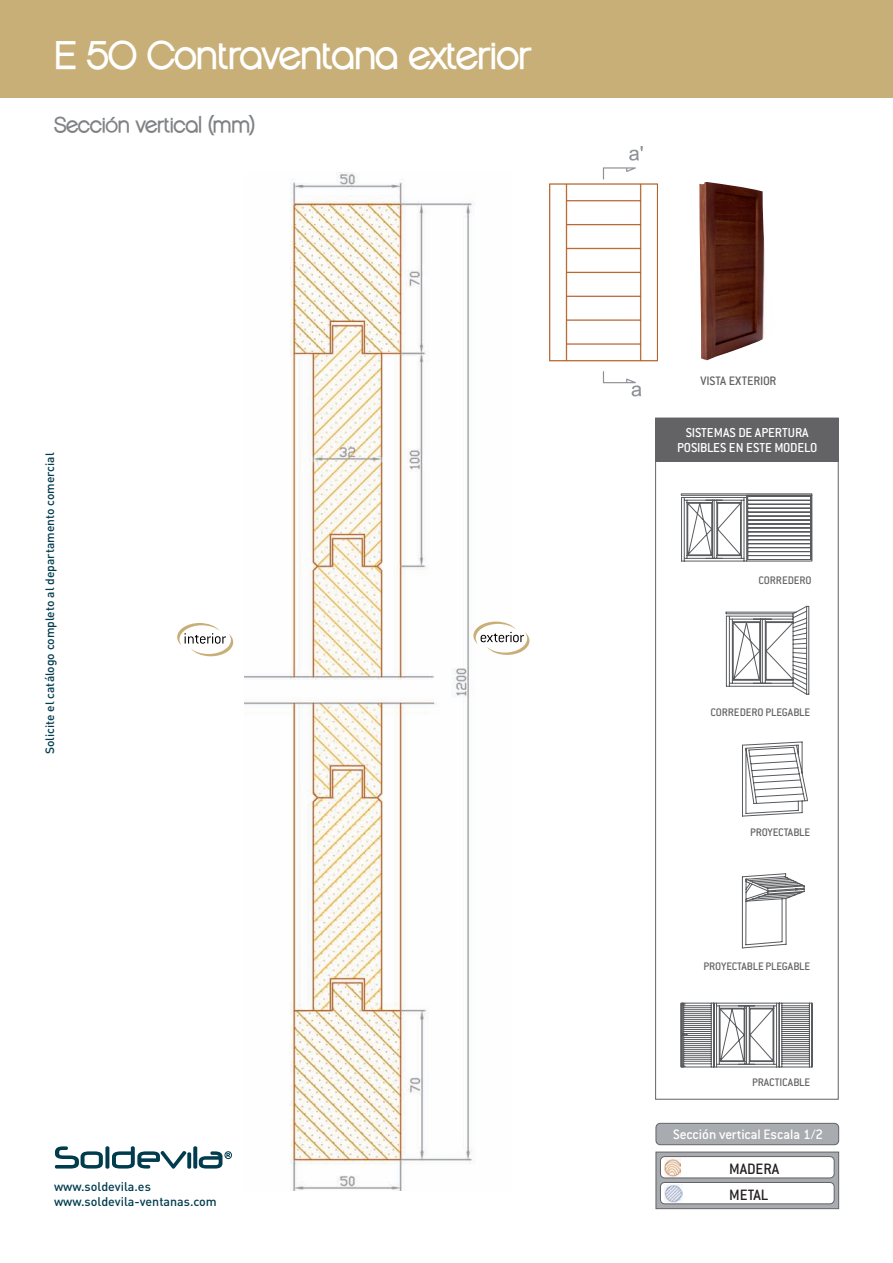
<style>
.page{position:relative;width:893px;height:1263px;background:#fff}
.page>*{position:absolute;margin:0;border:0;box-sizing:border-box;transform-origin:0 0}
.t1{font:700 37.5px "Beaumonde Zero One";color:#fff}
.t2{font:700 21px "Beaumonde Zero One";color:#808285}
.t3{font:500 16.5px/26.5px "Conduit ITC";color:#231f20}
.t4{font:500 15px "Conduit ITC";letter-spacing:-.01em;color:#fff}
.t5{font:500 14.25px/15px "Conduit ITC";color:#fff;text-align:center}
.t6{font:500 13.5px "Conduit ITC";color:#636366}
.t7{font:500 12.45px/15px "DIN";color:#003c4e}
.t8{font:500 12px "Conduit ITC";letter-spacing:-.015em;color:#636366}
.t9{font:500 12px "DIN";color:#003c4e}
</style>
<div class="page">
<img style="left:699px;top:182px;width:66px;height:178px">
<img style="left:244px;top:173px;width:231px;height:1017px">
<img style="left:549px;top:146px;width:109px;height:251px">
<div style="left:655px;top:418px;width:184px;height:43px;background:#636366"></div>
<div style="left:655px;top:418px;width:184px;height:681px;border:1px solid #636366"></div>
<svg style="left:680px;top:493px;width:133px;height:69px"></svg>
<svg style="left:742px;top:741px;width:66px;height:76px"></svg>
<svg style="left:680px;top:1002px;width:133px;height:66px"></svg>
<svg style="left:742px;top:873px;width:63px;height:76px"></svg>
<svg style="left:725px;top:605px;width:84px;height:90px"></svg>
<svg style="left:55px;top:1146px;width:177px;height:23px"></svg>
<div style="left:0;top:0;width:893px;height:97px;background:#c8af77"></div>
<svg style="left:177px;top:623px;width:56px;height:33px"></svg>
<svg style="left:473px;top:621px;width:56px;height:34px"></svg>
<svg style="left:656px;top:1152px;width:183px;height:57px;background:#9c9ea2"></svg>
<div style="left:660px;top:1156px;width:174px;height:22px;background:#fff;border-radius:4px"></div>
<div style="left:660px;top:1156px;width:174px;height:22px;border:1px solid #636366;border-radius:4px"></div>
<div style="left:660px;top:1182px;width:174px;height:22px;background:#fff;border-radius:4px"></div>
<div style="left:660px;top:1182px;width:174px;height:22px;border:1px solid #636366;border-radius:4px"></div>
<img style="left:664px;top:1184px;width:18px;height:18px">
<div style="left:656px;top:1123px;width:183px;height:22px;background:#a8abaf;border-radius:4px"></div>
<div style="left:656px;top:1123px;width:183px;height:22px;border:1px solid #636366;border-radius:4px"></div>
<img style="left:664px;top:1158px;width:16px;height:18px">
<h1 class="t1" style="left:54px;top:33px;width:478px">E 50 Contraventana exterior</h1>
<h2 class="t2" style="left:54px;top:112px;width:202px">Sección vertical (mm)</h2>
<p class="t9" style="left:42px;top:754px;width:303px;rotate:-90deg">Solicite el catálogo completo al departamento comercial</p>
<p class="t7" style="left:54px;top:1179px;width:164px">www.soldevila.es www.soldevila-ventanas.com</p>
<p class="t6" style="left:701px;top:373px;width:77px">VISTA EXTERIOR</p>
<p class="t5" style="left:677px;top:425px;width:142px">SISTEMAS DE APERTURA<br>POSIBLES EN ESTE MODELO</p>
<p class="t8" style="left:758px;top:573px;width:55px">CORREDERO</p>
<p class="t8" style="left:710px;top:705px;width:101px">CORREDERO PLEGABLE</p>
<p class="t8" style="left:750px;top:826px;width:62px">PROYECTABLE</p>
<p class="t8" style="left:703px;top:959px;width:108px">PROYECTABLE PLEGABLE</p>
<p class="t8" style="left:752px;top:1076px;width:60px">PRACTICABLE</p>
<p class="t4" style="left:673px;top:1126px;width:152px">Sección vertical Escala 1/2</p>
<h3 class="t3" style="left:729px;top:1155px;width:52px">MADERA<br>METAL</h3>
</div>
